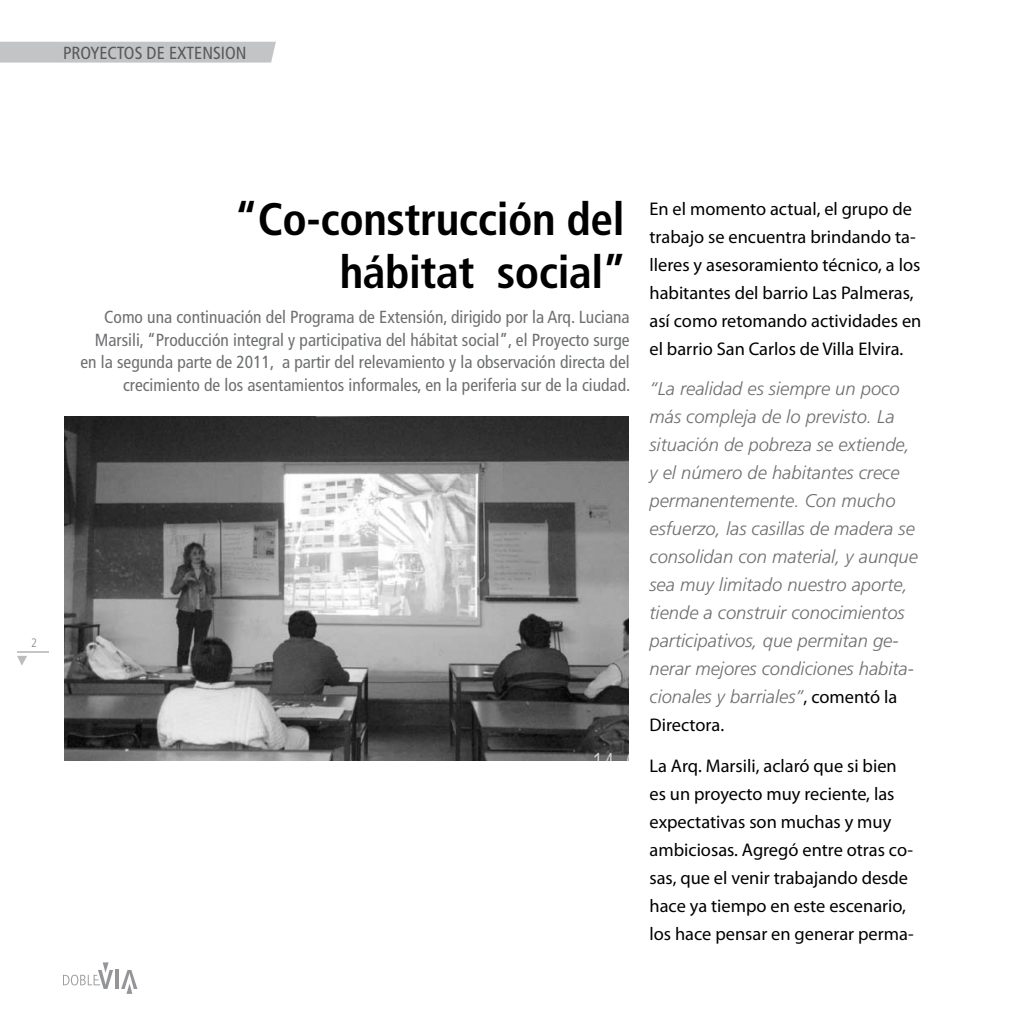
<style>
.page{position:relative;width:1017px;height:1017px;background:#fff}
.page>*{position:absolute;margin:0;border:0;box-sizing:border-box;transform-origin:0 0}
.t1{font:700 condensed 45.5px/52.5px "Frutiger";letter-spacing:-.01em;color:#000;text-align:right}
.t2{font:18.38px/28px "Myriad Pro";color:#000}
.t3{font:italic 300 18.38px/28px "Frutiger";color:#6d6f71}
.t4{font:condensed 17.5px/22.8px "Frutiger";color:#6d6f71;text-align:right}
.t5{font:condensed 17.5px "Frutiger";color:#58595b}
.t6{font:300 condensed 12.25px "Frutiger";color:#86888b}
.s1{font-family:"Myriad Pro";font-weight:400;font-style:normal;color:#000}
</style>
<div class="page">
<hr style="left:115px;top:970px;width:4px;height:19px;background:#939598">
<svg style="left:121px;top:970px;width:16px;height:24px"></svg>
<svg style="left:63px;top:962px;width:50px;height:27px"></svg>
<hr style="left:17px;top:651px;width:32px;height:2px;background:#bcbdc0">
<svg style="left:17px;top:656px;width:10px;height:10px"></svg>
<div style="left:0;top:42px;width:276px;height:21px;background:#c2c4c6"></div>
<img style="left:64px;top:417px;width:565px;height:343px">
<p class="t5" style="left:63px;top:43px;width:185px">PROYECTOS DE EXTENSION</p>
<p class="t6" style="left:31px;top:636px;width:7px">2</p>
<p class="t1" style="left:235px;top:193px;width:393px">“Co-construcción del hábitat social”</p>
<p class="t4" style="left:80px;top:306px;width:551px">Como una continuación del Programa de Extensión, dirigido por la Arq. Luciana Marsili, “Producción integral y participativa del hábitat social”, el Proyecto surge en la segunda parte de 2011, a partir del relevamiento y la observación directa del crecimiento de los asentamientos informales, en la periferia sur de la ciudad.</p>
<p class="t2" style="left:649px;top:194px;width:273px">En el momento actual, el grupo de trabajo se encuentra brindando ta&shy;lleres y asesoramiento técnico, a los habitantes del barrio Las Palmeras, así como retomando actividades en el barrio San Carlos de Villa Elvira.</p>
<p class="t3" style="left:649px;top:375px;width:270px">“La realidad es siempre un poco más compleja de lo previsto. La situación de pobreza se extiende, y el número de habitantes crece permanentemente. Con mucho esfuerzo, las casillas de madera se consolidan con material, y aunque sea muy limitado nuestro aporte, tiende a construir conocimientos participativos, que permitan ge&shy;nerar mejores condiciones habita&shy;cionales y barriales”<span class="s1">, comentó la<br>Directora.</span></p>
<p class="t2" style="left:649px;top:751px;width:266px">La Arq. Marsili, aclaró que si bien es un proyecto muy reciente, las expectativas son muchas y muy ambiciosas. Agregó entre otras co&shy;sas, que el venir trabajando desde hace ya tiempo en este escenario, los hace pensar en generar perma-</p>
</div>
